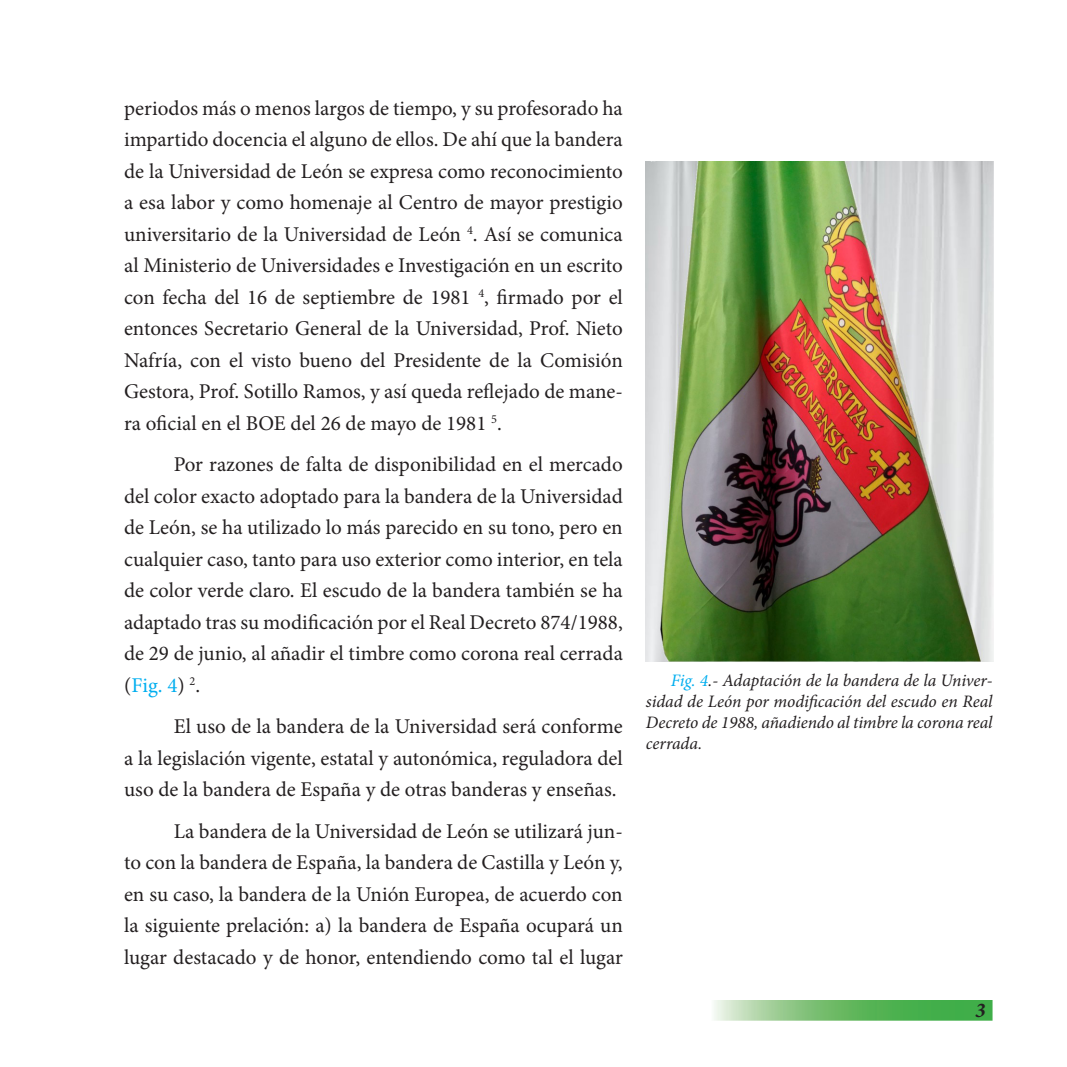
<style>
.page{position:relative;width:1067px;height:1067px;background:#fff}
.page>*{position:absolute;margin:0;border:0;box-sizing:border-box;transform-origin:0 0}
.Estilo_texto_princip{font:21px/31.5px "Minion Pro";color:#231f20;text-align:justify}
.t1{font:italic 700 21px "Minion Pro";color:#231f20}
.Estilo_figuras{font:italic 17.5px/21px "Minion Pro";letter-spacing:-.005em;color:#231f20;text-align:justify}
.s1{color:#00aeef}
</style>
<div class="page">
<svg style="left:714px;top:1003px;width:275px;height:14px;background:#73bf72"></svg>
<img style="left:646px;top:161px;width:347px;height:501px">
<p class="Estilo_texto_princip" style="left:124px;top:92px;width:500px">periodos más o menos largos de tiempo, y su profesorado ha impartido docencia el alguno de ellos. De ahí que la bandera de la Universidad de León se expresa como reconocimiento a esa labor y como homenaje al Centro de mayor prestigio universitario de la Universidad de León <sup>4</sup>. Así se comunica al Ministerio de Universidades e Investigación en un escrito con fecha del 16 de septiembre de 1981 <sup>4</sup>, firmado por el entonces Secretario General de la Universidad, Prof. Nieto Nafría, con el visto bueno del Presidente de la Comisión Gestora, Prof. Sotillo Ramos, y así queda reflejado de mane&shy;ra oficial en el BOE del 26 de mayo de 1981 <sup>5</sup>.</p>
<p class="Estilo_texto_princip" style="left:124px;top:449px;width:500px;text-indent:50px">Por razones de falta de disponibilidad en el mercado del color exacto adoptado para la bandera de la Universidad de León, se ha utilizado lo más parecido en su tono, pero en cualquier caso, tanto para uso exterior como interior, en tela de color verde claro. El escudo de la bandera también se ha adaptado tras su modificación por el Real Decreto 874/1988, de 29 de junio, al añadir el timbre como corona real cerrada (<span class="s1">Fig. 4</span>) <sup>2</sup>.</p>
<p class="Estilo_texto_princip" style="left:124px;top:710px;width:500px;text-indent:50px">El uso de la bandera de la Universidad será conforme a la legislación vigente, estatal y autonómica, reguladora del uso de la bandera de España y de otras banderas y enseñas.</p>
<p class="Estilo_texto_princip" style="left:124px;top:815px;width:500px;text-indent:50px">La bandera de la Universidad de León se utilizará jun&shy;to con la bandera de España, la bandera de Castilla y León y, en su caso, la bandera de la Unión Europea, de acuerdo con la siguiente prelación: a) la bandera de España ocupará un lugar destacado y de honor, entendiendo como tal el lugar</p>
<p class="Estilo_figuras" style="left:646px;top:670px;width:348px;text-indent:25px"><span class="s1">Fig. 4</span>.- Adaptación de la bandera de la Univer&shy;sidad de León por modificación del escudo en Real Decreto de 1988, añadiendo al timbre la corona real cerrada.</p>
<p class="t1" style="left:975px;top:994px;width:12px">3</p>
</div>
